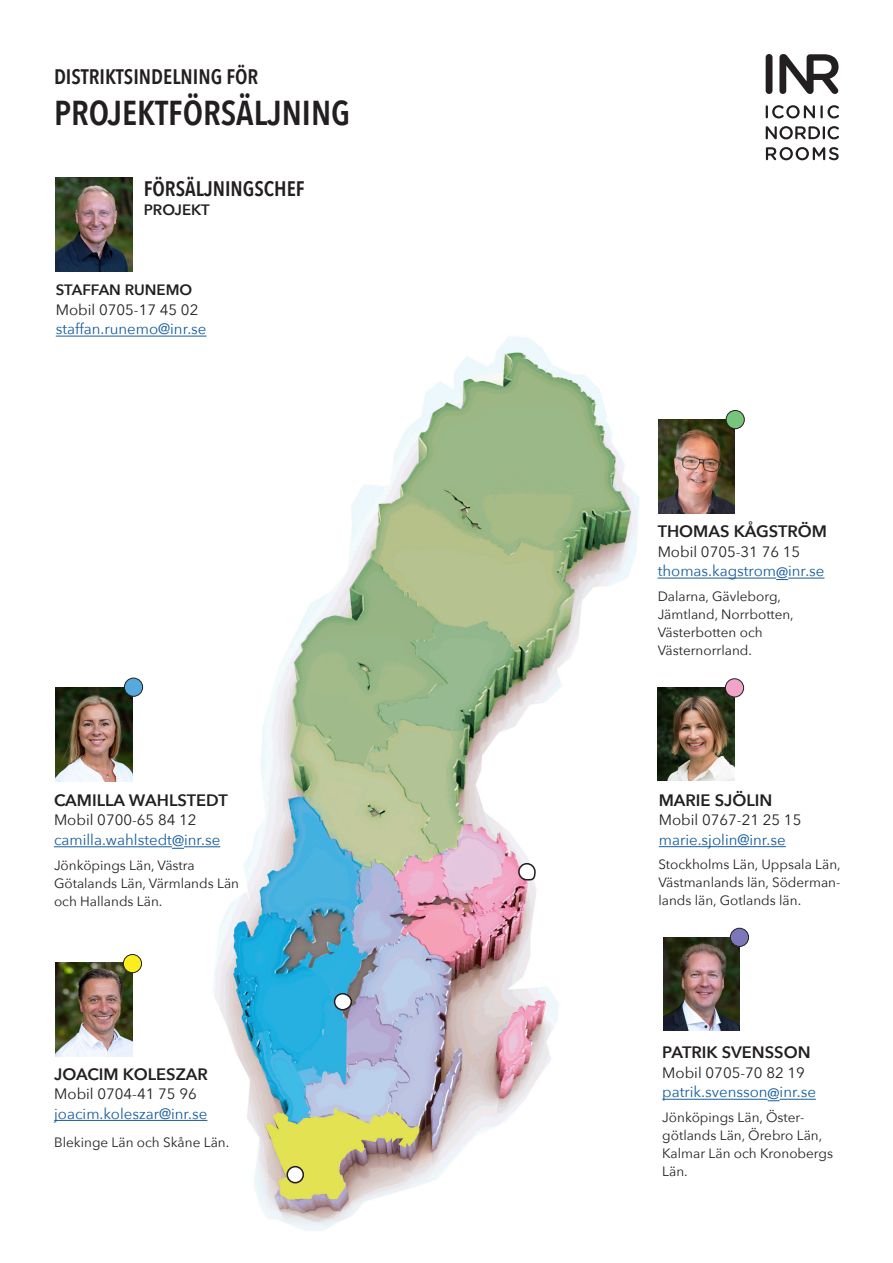
<style>
.page{position:relative;width:893px;height:1263px;background:#fff}
.page>*{position:absolute;margin:0;border:0;box-sizing:border-box;transform-origin:0 0}
.t1{font:600 34.5px "Avenir Next Condensed";color:#231f20}
.t2{font:600 21px "Avenir Next Condensed";color:#231f20}
.t3{font:600 16.5px "Avenir Next";color:#231f20}
.t4{font:15px "Avenir Next";color:#175d9e}
.t5{font:15px "Avenir Next";color:#231f20}
.t6{font:600 15px "Avenir Next";color:#231f20}
.t7{font:13.5px/18px "Avenir Next";color:#231f20}
</style>
<div class="page">
<img style="left:54px;top:335px;width:771px;height:896px">
<svg style="left:517px;top:862px;width:19px;height:19px"></svg>
<div style="left:287px;top:1167px;width:16px;height:16px;background:#fff;border-radius:50%"></div>
<div style="left:286px;top:1166px;width:18px;height:17px;border:2px solid #231f20;border-radius:50%"></div>
<div style="left:335px;top:994px;width:16px;height:16px;background:#fff;border-radius:50%"></div>
<div style="left:334px;top:993px;width:18px;height:17px;border:2px solid #231f20;border-radius:50%"></div>
<hr style="left:658px;top:578px;width:118px;height:1px;background:#175d9e">
<svg style="left:776px;top:579px;width:12px;height:1px"></svg>
<hr style="left:788px;top:578px;width:36px;height:1px;background:#175d9e">
<img style="left:658px;top:420px;width:77px;height:93px">
<hr style="left:54px;top:846px;width:118px;height:1px;background:#175d9e">
<svg style="left:172px;top:848px;width:12px;height:1px"></svg>
<hr style="left:184px;top:846px;width:36px;height:1px;background:#175d9e">
<img style="left:56px;top:687px;width:76px;height:94px">
<hr style="left:54px;top:1120px;width:153px;height:1px;background:#175d9e">
<img style="left:56px;top:963px;width:76px;height:93px">
<img style="left:663px;top:937px;width:76px;height:94px">
<hr style="left:662px;top:1099px;width:106px;height:1px;background:#175d9e">
<svg style="left:768px;top:1100px;width:12px;height:1px"></svg>
<hr style="left:780px;top:1099px;width:36px;height:1px;background:#175d9e">
<div style="left:766px;top:54px;width:6px;height:40px;background:#231f20;border-radius:3px"></div>
<svg style="left:779px;top:54px;width:59px;height:40px"></svg>
<svg style="left:766px;top:105px;width:73px;height:13px"></svg>
<svg style="left:766px;top:126px;width:73px;height:13px"></svg>
<svg style="left:766px;top:147px;width:73px;height:13px"></svg>
<hr style="left:56px;top:336px;width:151px;height:1px;background:#175d9e">
<img style="left:56px;top:178px;width:76px;height:93px">
<div style="left:124px;top:678px;width:19px;height:18px;background:#54a9dd;border-radius:50%"></div>
<div style="left:124px;top:678px;width:19px;height:19px;border:1px solid #231f20;border-radius:50%"></div>
<div style="left:730px;top:928px;width:19px;height:18px;background:#7b77b8;border-radius:50%"></div>
<div style="left:730px;top:928px;width:19px;height:19px;border:1px solid #231f20;border-radius:50%"></div>
<div style="left:726px;top:410px;width:18px;height:19px;background:#77c47b;border-radius:50%"></div>
<div style="left:726px;top:410px;width:19px;height:19px;border:1px solid #231f20;border-radius:50%"></div>
<div style="left:123px;top:954px;width:19px;height:19px;background:#f9ef1e;border-radius:50%"></div>
<div style="left:123px;top:954px;width:19px;height:19px;border:1px solid #231f20;border-radius:50%"></div>
<img style="left:658px;top:687px;width:76px;height:94px">
<hr style="left:659px;top:846px;width:127px;height:1px;background:#175d9e">
<div style="left:725px;top:679px;width:19px;height:18px;background:#f0a4c9;border-radius:50%"></div>
<div style="left:725px;top:678px;width:19px;height:19px;border:1px solid #231f20;border-radius:50%"></div>
<p class="t2" style="left:54px;top:59px;width:206px">DISTRIKTSINDELNING FÖR</p>
<p class="t1" style="left:54px;top:84px;width:298px">PROJEKTFÖRSÄLJNING</p>
<p class="t2" style="left:144px;top:170px;width:162px">FÖRSÄLJNINGSCHEF</p>
<p class="t6" style="left:144px;top:197px;width:68px">PROJEKT</p>
<p class="t6" style="left:56px;top:277px;width:138px">STAFFAN RUNEMO</p>
<p class="t5" style="left:56px;top:297px;width:144px">Mobil 0705-17 45 02</p>
<p class="t4" style="left:56px;top:316px;width:152px">staffan.runemo@inr.se</p>
<p class="t3" style="left:54px;top:786px;width:175px">CAMILLA WAHLSTEDT</p>
<p class="t5" style="left:54px;top:807px;width:144px">Mobil 0700-65 84 12</p>
<p class="t4" style="left:54px;top:827px;width:168px">camilla.wahlstedt@inr.se</p>
<p class="t7" style="left:54px;top:856px;width:142px">Jönköpings Län, Västra</p>
<p class="t7" style="left:54px;top:874px;width:187px">Götalands Län, Värmlands Län</p>
<p class="t7" style="left:54px;top:892px;width:110px">och Hallands Län.</p>
<p class="t3" style="left:54px;top:1059px;width:155px">JOACIM KOLESZAR</p>
<p class="t5" style="left:54px;top:1081px;width:144px">Mobil 0704-41 75 96</p>
<p class="t4" style="left:54px;top:1101px;width:155px">joacim.koleszar@inr.se</p>
<p class="t7" style="left:54px;top:1132px;width:177px">Blekinge Län och Skåne Län.</p>
<p class="t3" style="left:658px;top:517px;width:171px">THOMAS KÅGSTRÖM</p>
<p class="t5" style="left:658px;top:539px;width:144px">Mobil 0705-31 76 15</p>
<p class="t4" style="left:658px;top:558px;width:168px">thomas.kagstrom@inr.se</p>
<p class="t7" style="left:658px;top:586px;width:138px">Dalarna, Gävleborg,<br>Jämtland, Norrbotten,<br>Västerbotten och</p>
<p class="t7" style="left:658px;top:640px;width:96px">Västernorrland.</p>
<p class="t3" style="left:659px;top:786px;width:115px">MARIE SJÖLIN</p>
<p class="t5" style="left:659px;top:807px;width:144px">Mobil 0767-21 25 15</p>
<p class="t4" style="left:659px;top:827px;width:129px">marie.sjolin@inr.se</p>
<p class="t7" style="left:658px;top:855px;width:184px;text-align:justify">Stockholms Län, Uppsala Län, Västmanlands län, Söderman&shy;lands län, Gotlands län.</p>
<p class="t3" style="left:662px;top:1038px;width:150px">PATRIK SVENSSON</p>
<p class="t5" style="left:662px;top:1060px;width:144px">Mobil 0705-70 82 19</p>
<p class="t4" style="left:662px;top:1079px;width:155px">patrik.svensson@inr.se</p>
<p class="t7" style="left:662px;top:1108px;width:172px">Jönköpings Län, Öster&shy;götlands Län, Örebro Län,<br>Kalmar Län och Kronobergs<br>Län.</p>
</div>
